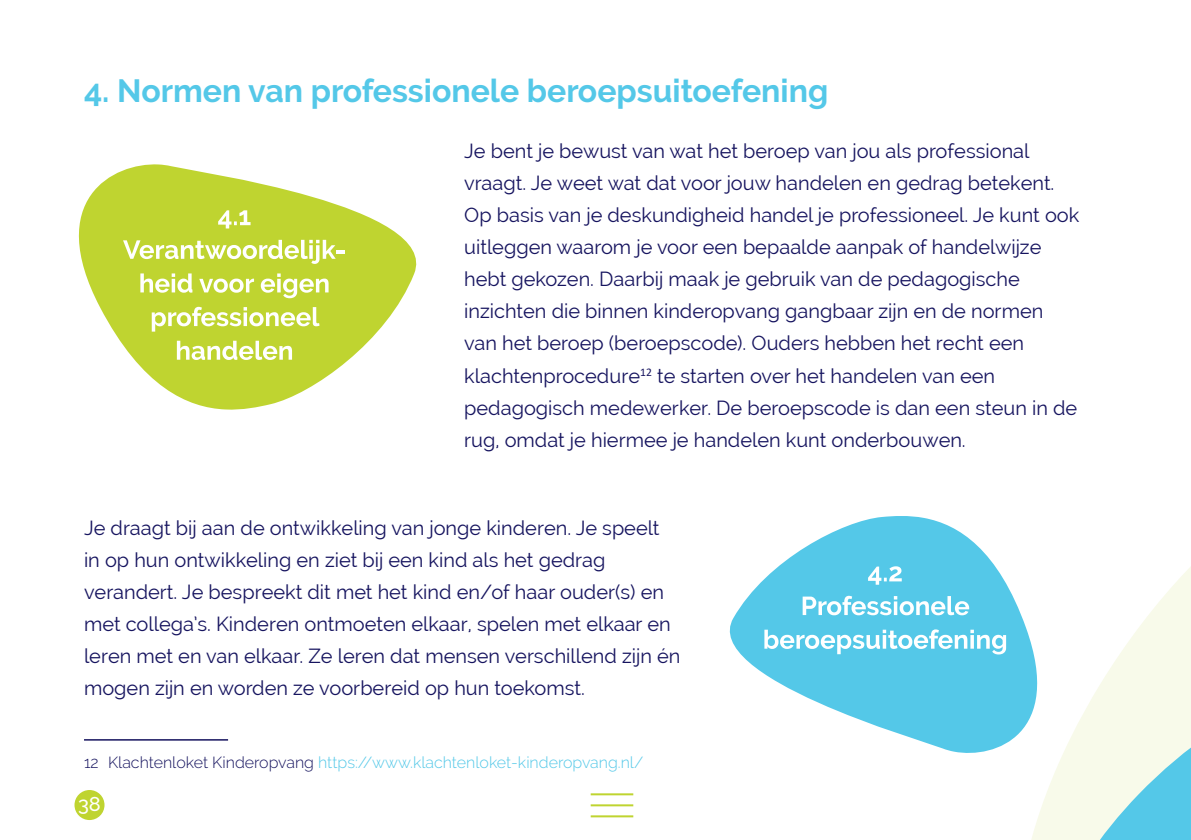
<style>
.page{position:relative;width:1191px;height:840px;background:#fff}
.page>*{position:absolute;margin:0;border:0;box-sizing:border-box;transform-origin:0 0}
.t1{font:700 32px "Raleway";color:#54c8e8}
.t2{font:700 26px/33.6px "Raleway";color:#fff;text-align:center}
.t3{font:20px/32px "Raleway";color:#16145f}
.t4{font:500 20px "Raleway";color:#fff}
.t5{font:300 16px "Raleway";color:#54c8e8}
.s1{color:#16145f}
</style>
<div class="page">
<div style="left:74px;top:789px;width:30px;height:30px;background:#bfd430;border-radius:50%"></div>
<hr style="left:590px;top:792px;width:43px;height:2px;background:#bfd430">
<hr style="left:590px;top:803px;width:43px;height:2px;background:#bfd430">
<hr style="left:590px;top:814px;width:43px;height:2px;background:#bfd430">
<svg style="left:1121px;top:567px;width:70px;height:85px;fill:#f8faea"></svg>
<hr style="left:84px;top:738px;width:144px;height:2px;background:#16145f">
<svg style="left:78px;top:164px;width:339px;height:246px;fill:#bfd430"></svg>
<svg style="left:729px;top:516px;width:305px;height:237px;fill:#54c8e8"></svg>
<svg style="left:1011px;top:652px;width:180px;height:187px"></svg>
<h1 class="t1" style="left:84px;top:73px;width:745px">4. Normen van professionele beroepsuitoefening</h1>
<p class="t3" style="left:464px;top:135px;width:616px">Je bent je bewust van wat het beroep van jou als professional vraagt. Je weet wat dat voor jouw handelen en gedrag betekent.<br>Op basis van je deskundigheid handel je professioneel. Je kunt ook uitleggen waarom je voor een bepaalde aanpak of handelwijze hebt gekozen. Daarbij maak je gebruik van de pedagogische inzichten die binnen kinderopvang gangbaar zijn en de normen van het beroep (beroepscode). Ouders hebben het recht een klachtenprocedure<sup>12</sup> te starten over het handelen van een pedagogisch medewerker. De beroepscode is dan een steun in de rug, omdat je hiermee je handelen kunt onderbouwen.</p>
<h2 class="t2" style="left:123px;top:199px;width:224px">4.1<br>Verantwoordelijk&shy;heid voor eigen professioneel handelen</h2>
<p class="t3" style="left:84px;top:511px;width:598px">Je draagt bij aan de ontwikkeling van jonge kinderen. Je speelt in op hun ontwikkeling en ziet bij een kind als het gedrag verandert. Je bespreekt dit met het kind en/of haar ouder(s) en met collega’s. Kinderen ontmoeten elkaar, spelen met elkaar en leren met en van elkaar. Ze leren dat mensen verschillend zijn én mogen zijn en worden ze voorbereid op hun toekomst.</p>
<p class="t5" style="left:84px;top:752px;width:561px"><span class="s1">12 Klachtenloket Kinderopvang</span> https://www.klachtenloket-kinderopvang.nl/</p>
<p class="t4" style="left:78px;top:791px;width:24px">38</p>
<h2 class="t2" style="left:763px;top:555px;width:246px">4.2<br>Professionele beroepsuitoefening</h2>
</div>
